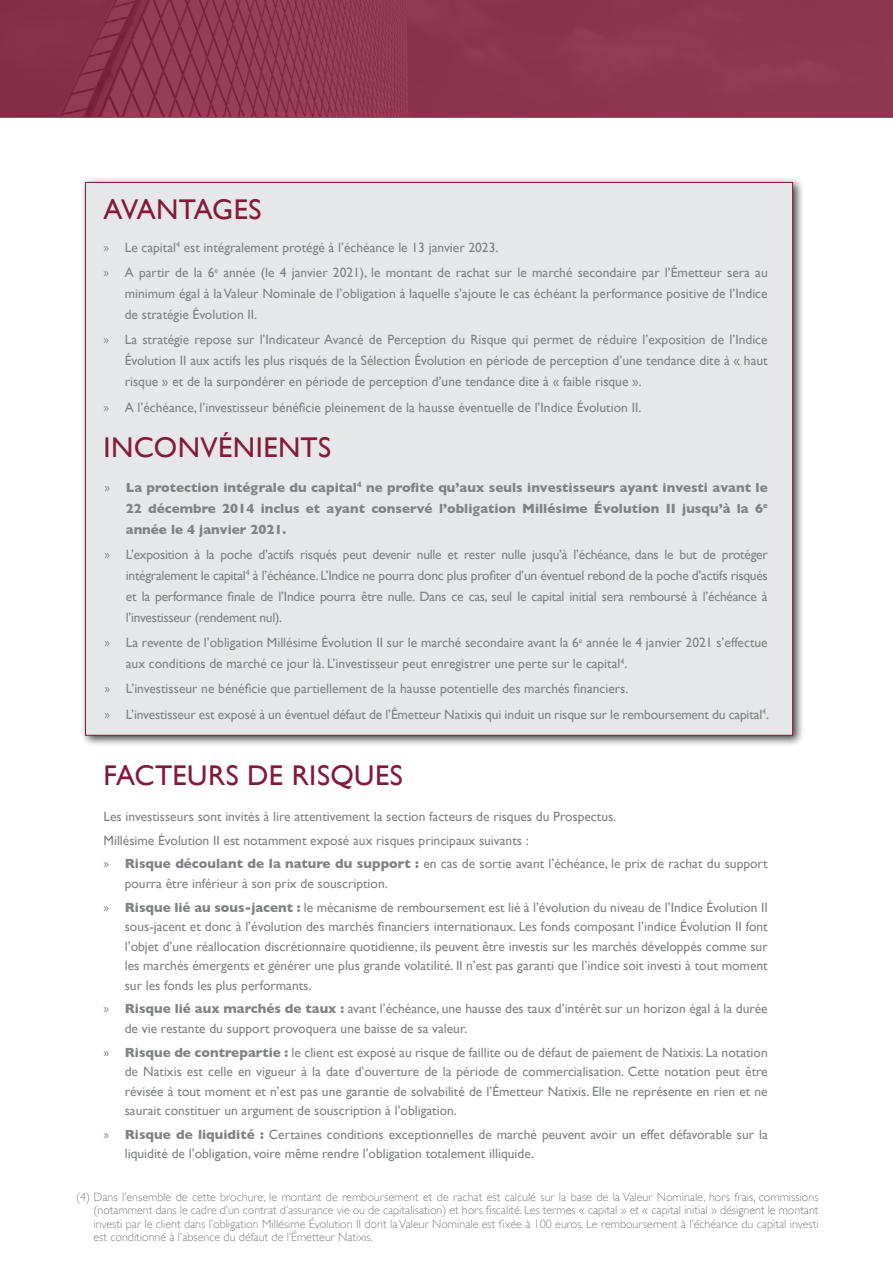
<style>
.page{position:relative;width:893px;height:1263px;background:#fff}
.page>*{position:absolute;margin:0;border:0;box-sizing:border-box;transform-origin:0 0}
.t1{font:28.5px "Gill Sans";letter-spacing:.015em;color:#841939}
.t2{font:13.5px/19.5px "Gill Sans";color:#808285}
.t3{font:700 13.5px/21px "Gill Sans";color:#808285;text-align:justify}
.t4{font:300 12px/13.5px "Gill Sans";color:#808285;text-align:justify}
.s1{font-family:"Myriad Pro"}
.s2{font-family:"Myriad Pro";font-weight:400}
.s3{font-weight:700}
</style>
<div class="page">
<div style="left:80px;top:177px;width:725px;height:570px;background:#000;opacity:.75"></div>
<div style="left:85px;top:182px;width:708px;height:554px;background:#e6e7e8;border:1px solid #841939"></div>
<div style="left:0;top:0;width:893px;height:118px;background:#8c3751"></div>
<h1 class="t1" style="left:104px;top:193px;width:159px">Ava ntages</h1>
<p class="t2" style="left:104px;top:234px;width:666px;line-height:25.2px"><span class="s1">»</span> Le capital<sup>4</sup> est intégralement protégé à l’échéance le 13 janvier 2023.<br><span class="s1">»</span> A partir de la 6<sup>e</sup> année (le 4 janvier 2021), le montant de rachat sur le marché secondaire par l’Émetteur sera au</p>
<p class="t2" style="left:125px;top:283px;width:644px;line-height:21px">minimum égal à la Valeur Nominale de l’obligation à laquelle s’ajoute le cas échéant la performance positive de l’Indice de stratégie Évolution II .</p>
<p class="t2" style="left:125px;top:329px;width:644px;line-height:21px;text-align:justify;text-indent:-21px"><span class="s1">»</span> La stratégie repose sur l’Indicateur Avancé de Perception du Risque qui permet de réduire l’exposition de l’Indice Évolution II aux actifs les plus risqués de la Sélection Évolution en période de perception d’une tendance dite à « haut risque » et de la surpondérer en période de perception d’une tendance dite à « faible risque ».</p>
<p class="t2" style="left:103px;top:397px;width:539px"><span class="s1">»</span> A l’échéance, l’investisseur bénéficie pleinement de la hausse éventuelle de l’Indice Évolution II.</p>
<h1 class="t1" style="left:104px;top:431px;width:229px">Inconvénients</h1>
<p class="t3" style="left:126px;top:476px;width:643px;text-indent:-21px"><span class="s2">»</span> La protection intégrale du capital<sup>4</sup> ne profite qu’aux seuls investisseurs ayant investi avant le 22 décembre 2014 inclus et ayant conservé l’obligation Millésime Évolution II jusqu’à la 6<sup>e </sup>année le 4 janvier 2021.</p>
<p class="t2" style="left:126px;top:544px;width:643px;line-height:21px;text-align:justify;text-indent:-21px"><span class="s1">»</span> L’exposition à la poche d’actifs risqués peut devenir nulle et rester nulle jusqu’à l’échéance, dans le but de protéger intégralement le capital<sup>4</sup> à l’échéance. L’Indice ne pourra donc plus profiter d’un éventuel rebond de la poche d’actifs risqués et la performance finale de l’Indice pourra être nulle. Dans ce cas, seul le capital initial sera remboursé à l’échéance à l’investisseur (rendement nul).</p>
<p class="t2" style="left:126px;top:632px;width:643px;line-height:21px;text-indent:-21px"><span class="s1">»</span> La revente de l’obligation Millésime Évolution II sur le marché secondaire avant la 6<sup>e</sup> année le 4 janvier 2021 s’effectue aux conditions de marché ce jour là. L’investisseur peut enregistrer une perte sur le capital<sup>4</sup>.</p>
<p class="t2" style="left:105px;top:676px;width:666px;line-height:25.2px"><span class="s1">»</span> L’investisseur ne bénéficie que partiellement de la hausse potentielle des marchés financiers.<br><span class="s1">»</span> L’investisseur est exposé à un éventuel défaut de l’émetteur Natixis qui induit un risque sur le remboursement du capital<sup>4</sup>.</p>
<h1 class="t1" style="left:104px;top:758px;width:301px">Facteurs d e risques</h1>
<p class="t2" style="left:104px;top:804px;width:666px;line-height:23.7px">Les investisseurs sont invités à lire attentivement la section facteurs de risques du Prospectus.<br>Millésime Évolution II est notamment exposé aux risques principaux suivants :<br><span class="s1">»</span> <span class="s3">Risque découlant de la nature du support :</span> en cas de sortie avant l’échéance, le prix de rachat du support</p>
<p class="t2" style="left:104px;top:871px;width:661px;line-height:23.7px;text-indent:21px">pourra être inférieur à son prix de souscription.<br><span class="s1">»</span> <span class="s3">Risque lié au sous-jacent :</span> le mécanisme de remboursement est lié à l’évolution du niveau de l’Indice Évolution II</p>
<p class="t2" style="left:125px;top:916px;width:644px;text-align:justify">sous-jacent et donc à l’évolution des marchés financiers internationaux. Les fonds composant l’indice Évolution II font l’objet d’une réallocation discrétionnaire quotidienne, ils peuvent être investis sur les marchés développés comme sur les marchés émergents et générer une plus grande volatilité. Il n’est pas garanti que l’indice soit investi à tout moment sur les fonds les plus performants.</p>
<p class="t2" style="left:125px;top:999px;width:644px;text-indent:-21px"><span class="s1">»</span> <span class="s3">Risque lié aux marchés de taux :</span> avant l’échéance, une hausse des taux d’intérêt sur un horizon égal à la durée de vie restante du support provoquera une baisse de sa valeur.</p>
<p class="t2" style="left:125px;top:1042px;width:644px;text-align:justify;text-indent:-21px"><span class="s1">»</span> <span class="s3">Risque de contrepartie :</span> le client est exposé au risque de faillite ou de défaut de paiement de Natixis. La notation de Natixis est celle en vigueur à la date d’ouverture de la période de commercialisation. Cette notation peut être révisée à tout moment et n’est pas une garantie de solvabilité de l’émetteur Natixis. Elle ne représente en rien et ne saurait constituer un argument de souscription à l’obligation.</p>
<p class="t2" style="left:125px;top:1124px;width:644px;text-indent:-21px"><span class="s1">»</span> <span class="s3">Risque de liquidité :</span> Certaines conditions exceptionnelles de marché peuvent avoir un effet défavorable sur la liquidité de l’obligation, voire même rendre l’obligation totalement illiquide.</p>
<p class="t4" style="left:94px;top:1190px;width:726px;text-indent:-17px">(4) Dans l’ensemble de cette brochure, le montant de remboursement et de rachat est calculé sur la base de la Valeur Nominale, hors frais, commissions (notamment dans le cadre d’un contrat d’assurance vie ou de capitalisation) et hors fiscalité. Les termes « capital » et « capital initial » désignent le montant investi par le client dans l’obligation Millésime Évolution II dont la Valeur Nominale est fixée à 100 euros. Le remboursement à l’échéance du capital investi est conditionné à l’absence du défaut de l’émetteur Natixis.</p>
</div>
